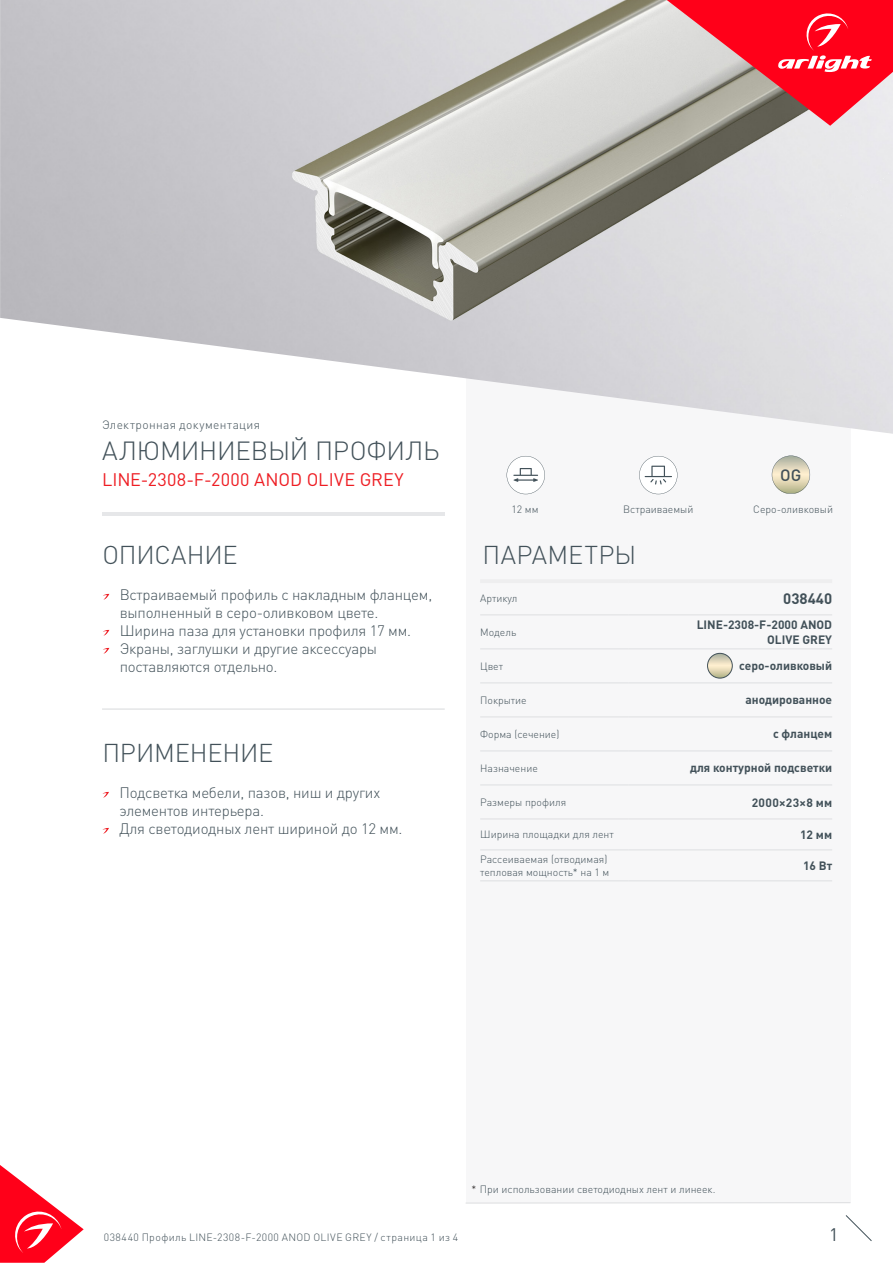
<style>
.page{position:relative;width:893px;height:1263px;background:#fff}
.page>*{position:absolute;margin:0;border:0;box-sizing:border-box;transform-origin:0 0}
.t1{font:300 25.95px "DIN Pro";letter-spacing:-.01em;color:#425159}
.t2{font:300 25.5px "DIN Pro";letter-spacing:-.005em;color:#425159}
.t3{font:300 25.5px "DIN Pro";letter-spacing:.015em;color:#425159}
.t4{font:18px "DIN Pro";letter-spacing:.01em;color:#ee1d23}
.t5{font:18px "DIN Pro";color:#425159}
.t6{font:500 16.35px "DIN Pro";color:#425159}
.t7{font:300 15px/18px "DIN Pro";letter-spacing:-.015em;color:#425159}
.t8{font:700 15px "DIN Pro";color:#425159}
.t9{font:700 12px/14.4px "DIN Pro";color:#425159;text-align:right}
.t10{font:300 12px "DIN Pro";letter-spacing:.03em;color:#425159}
.t11{font:300 10.5px/12.6px "DIN Pro";color:#425159}
.t12{font:300 10.5px "DIN Pro";letter-spacing:.045em;color:#425159}
.s1{color:#231f20}
</style>
<div class="page">
<svg style="left:0;top:1165px;width:84px;height:98px"></svg>
<svg style="left:845px;top:1215px;width:27px;height:26px"></svg>
<div style="left:466px;top:250px;width:384px;height:953px;background:#f7f7f8"></div>
<img style="left:0;top:0;width:893px;height:434px">
<hr style="left:102px;top:512px;width:342px;height:3px;background:#e6e7e9">
<hr style="left:480px;top:579px;width:148px;height:4px;background:#eeeeef">
<hr style="left:628px;top:579px;width:204px;height:4px;background:#eeeeef">
<hr style="left:480px;top:614px;width:148px;height:1px;background:#e6e7e9">
<hr style="left:628px;top:614px;width:204px;height:1px;background:#e6e7e9">
<hr style="left:480px;top:648px;width:148px;height:2px;background:#e6e7e9">
<hr style="left:628px;top:648px;width:204px;height:2px;background:#e6e7e9">
<hr style="left:480px;top:682px;width:148px;height:2px;background:#e6e7e9">
<hr style="left:628px;top:682px;width:204px;height:2px;background:#e6e7e9">
<hr style="left:480px;top:716px;width:148px;height:2px;background:#e6e7e9">
<hr style="left:628px;top:716px;width:204px;height:2px;background:#e6e7e9">
<hr style="left:480px;top:750px;width:148px;height:2px;background:#e6e7e9">
<hr style="left:628px;top:750px;width:204px;height:2px;background:#e6e7e9">
<hr style="left:480px;top:784px;width:148px;height:2px;background:#e6e7e9">
<hr style="left:628px;top:784px;width:204px;height:2px;background:#e6e7e9">
<hr style="left:480px;top:818px;width:148px;height:2px;background:#e6e7e9">
<hr style="left:628px;top:818px;width:204px;height:2px;background:#e6e7e9">
<hr style="left:480px;top:849px;width:148px;height:2px;background:#e6e7e9">
<hr style="left:628px;top:849px;width:204px;height:2px;background:#e6e7e9">
<hr style="left:480px;top:880px;width:148px;height:1px;background:#e6e7e9">
<hr style="left:628px;top:880px;width:204px;height:1px;background:#e6e7e9">
<hr style="left:466px;top:1202px;width:384px;height:1px;background:#dcdddf">
<svg style="left:667px;top:0;width:226px;height:126px;background:#e25762"></svg>
<svg style="left:103px;top:594px;width:6px;height:6px"></svg>
<svg style="left:103px;top:630px;width:6px;height:6px"></svg>
<svg style="left:103px;top:648px;width:6px;height:6px"></svg>
<svg style="left:102px;top:792px;width:7px;height:6px"></svg>
<svg style="left:102px;top:828px;width:7px;height:6px"></svg>
<hr style="left:102px;top:708px;width:343px;height:2px;background:#dcdddf">
<svg style="left:507px;top:456px;width:38px;height:38px"></svg>
<svg style="left:639px;top:456px;width:38px;height:38px"></svg>
<svg style="left:772px;top:456px;width:38px;height:38px"></svg>
<svg style="left:707px;top:653px;width:25px;height:25px"></svg>
<div style="left:707px;top:653px;width:26px;height:25px;border:1px solid #425159;border-radius:50%"></div>
<p class="t10" style="left:102px;top:417px;width:160px">Электронная документация</p>
<p class="t1" style="left:102px;top:433px;width:339px">АЛЮМИНИЕВЫЙ ПРОФИЛЬ</p>
<p class="t4" style="left:102px;top:467px;width:303px">LINE-2308-F-2000 ANOD OLIVE GREY</p>
<p class="t2" style="left:102px;top:537px;width:137px">ОПИСАНИЕ</p>
<p class="t7" style="left:120px;top:584px;width:314px">Встраиваемый профиль с накладным фланцем, выполненный в серо-оливковом цвете.</p>
<p class="t7" style="left:120px;top:620px;width:293px">Ширина паза для установки профиля 17 мм.</p>
<p class="t7" style="left:120px;top:638px;width:259px">Экраны, заглушки и другие аксессуары поставляются отдельно.</p>
<p class="t2" style="left:102px;top:735px;width:172px">ПРИМЕНЕНИЕ</p>
<p class="t7" style="left:119px;top:782px;width:262px">Подсветка мебели, пазов, ниш и других элементов интерьера.</p>
<p class="t7" style="left:119px;top:818px;width:285px">Для светодиодных лент шириной до 12 мм.</p>
<p class="t11" style="left:511px;top:502px;width:29px">12 мм</p>
<p class="t11" style="left:623px;top:502px;width:72px">Встраиваемый</p>
<p class="t6" style="left:780px;top:463px;width:23px">OG</p>
<p class="t11" style="left:753px;top:502px;width:81px">Серо-оливковый</p>
<p class="t3" style="left:483px;top:537px;width:155px">ПАРАМЕТРЫ</p>
<p class="t11" style="left:480px;top:591px;width:39px">Артикул</p>
<p class="t8" style="left:783px;top:588px;width:50px">038440</p>
<p class="t11" style="left:480px;top:625px;width:38px">Модель</p>
<p class="t9" style="left:697px;top:617px;width:137px">LINE-2308-F-2000 ANOD<br>OLIVE GREY</p>
<p class="t11" style="left:480px;top:659px;width:24px">Цвет</p>
<p class="t9" style="left:739px;top:658px;width:95px">серо-оливковый</p>
<p class="t11" style="left:480px;top:693px;width:48px">Покрытие</p>
<p class="t9" style="left:745px;top:692px;width:88px">анодированное</p>
<p class="t11" style="left:480px;top:727px;width:81px">Форма (сечение)</p>
<p class="t9" style="left:773px;top:726px;width:61px">с фланцем</p>
<p class="t11" style="left:480px;top:761px;width:59px">Назначение</p>
<p class="t9" style="left:690px;top:760px;width:144px">для контурной подсветки</p>
<p class="t11" style="left:480px;top:795px;width:87px">Размеры профиля</p>
<p class="t9" style="left:752px;top:794px;width:82px">2000×23×8 мм</p>
<p class="t11" style="left:480px;top:828px;width:135px">Ширина площадки для лент</p>
<p class="t9" style="left:800px;top:827px;width:33px">12 мм</p>
<p class="t11" style="left:480px;top:852px;width:131px">Рассеиваемая (отводимая) тепловая мощность* на 1 м</p>
<p class="t9" style="left:803px;top:858px;width:31px">16 Вт</p>
<p class="t11" style="left:471px;top:1183px;width:246px"><span class="s1">*</span> При использовании светодиодных лент и линеек.</p>
<p class="t12" style="left:104px;top:1230px;width:356px">038440 Профиль LINE-2308-F-2000 ANOD OLIVE GREY / страница 1 из 4</p>
<p class="t5" style="left:829px;top:1222px;width:11px">1</p>
</div>
